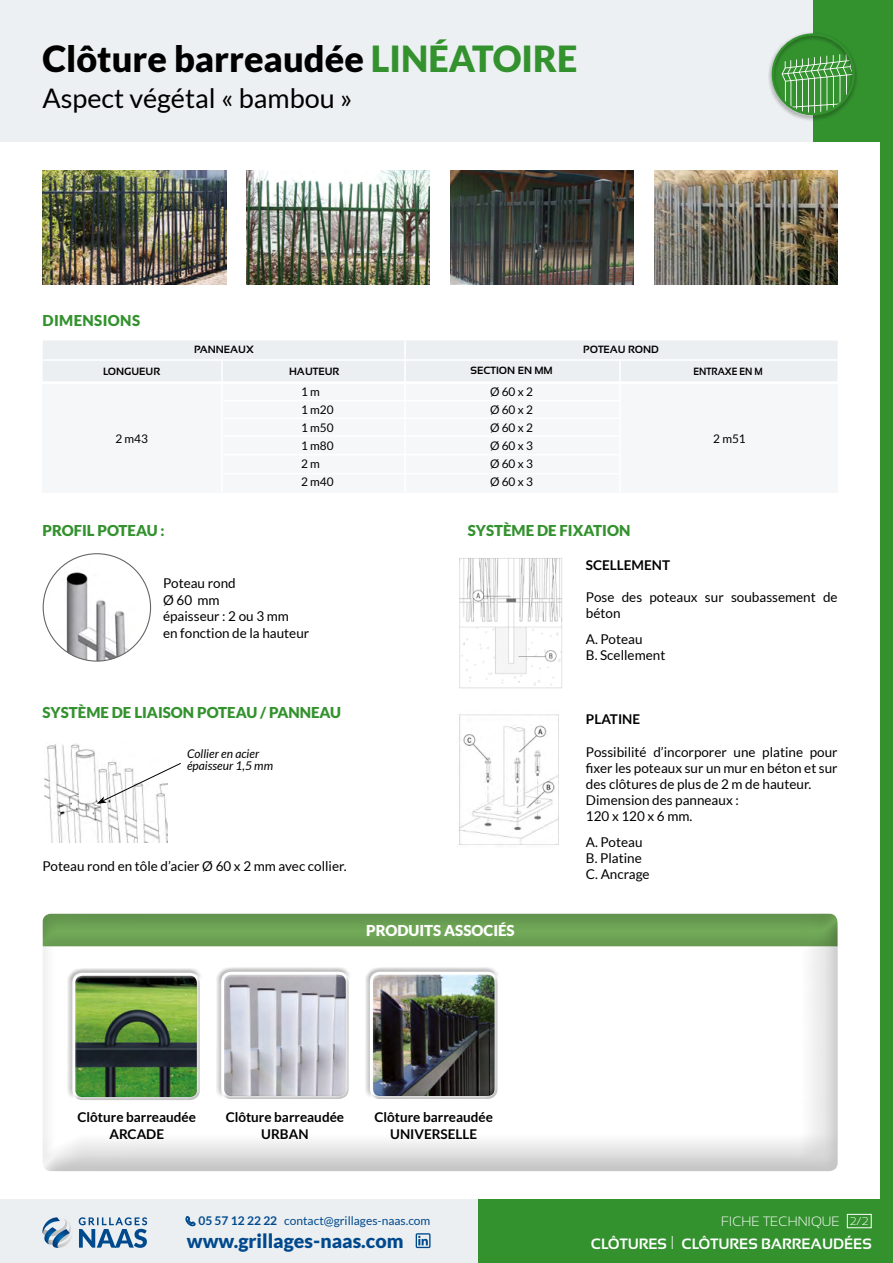
<style>
.page{position:relative;width:893px;height:1263px;background:#fff}
.page>*{position:absolute;margin:0;border:0;box-sizing:border-box;transform-origin:0 0}
.t1{font:900 36px "Lato";color:#000}
.t2{font:27px "Lato";color:#000}
.t3{font:900 19.5px "Lato";color:#00498d}
.t4{font:900 15px "Lato";color:#33922e}
.t5{font:700 15px "Sansation";color:#fff}
.t6{font:900 15px "Lato";color:#fff}
.t7{font:900 15px "Lato";letter-spacing:.025em;color:#33922e}
.t8{font:13.5px/16.2px "Lato";color:#000}
.t9{font:700 13.5px/16.5px "Lato";color:#000;text-align:center}
.t10{font:300 13.5px "Sansation";color:#fff}
.t11{font:12px "Lato";color:#00498d}
.t12{font:italic 12px/12.9px "Lato";color:#000}
.t13{font:11.85px/18px "Lato";color:#000}
.t14{font:700 10.5px "Sansation";color:#000}
.t15{font:700 10.5px "Sansation";color:#000;scale:.9 1}
.s1{color:#33922e}
.s2{font-weight:700}
.s3{font-size:11.25px}
.s4{font-weight:300;font-size:18.75px}
</style>
<div class="page">
<div style="left:0;top:0;width:893px;height:142px;background:#ebeff1"></div>
<div style="left:813px;top:0;width:80px;height:142px;background:#33922e"></div>
<div style="left:768px;top:32px;width:91px;height:90px;background:#000;opacity:.5"></div>
<div style="left:772px;top:33px;width:83px;height:82px;border:2px solid #33922e;border-radius:50%"></div>
<div style="left:880px;top:108px;width:13px;height:1112px;background:#33922e"></div>
<div style="left:0;top:1199px;width:478px;height:64px;background:#ebeff1"></div>
<div style="left:478px;top:1199px;width:415px;height:64px;background:#33922e"></div>
<div style="left:847px;top:1214px;width:24px;height:14px;border:1px solid #fff"></div>
<svg style="left:79px;top:1217px;width:68px;height:31px"></svg>
<svg style="left:43px;top:1217px;width:29px;height:31px"></svg>
<svg style="left:185px;top:1216px;width:11px;height:10px"></svg>
<svg style="left:416px;top:1233px;width:15px;height:15px"></svg>
<div style="left:30px;top:911px;width:820px;height:261px;background:#000;opacity:.15"></div>
<div style="left:67px;top:967px;width:136px;height:131px;background:#fff;opacity:.75"></div>
<div style="left:69px;top:974px;width:136px;height:132px;background:#000;opacity:.25"></div>
<div style="left:215px;top:966px;width:137px;height:131px;background:#fff;opacity:.75"></div>
<div style="left:218px;top:973px;width:136px;height:131px;background:#000;opacity:.25"></div>
<div style="left:364px;top:966px;width:136px;height:131px;background:#fff;opacity:.75"></div>
<div style="left:367px;top:973px;width:136px;height:131px;background:#000;opacity:.25"></div>
<div style="left:30px;top:903px;width:820px;height:44px;background:#000;opacity:.1"></div>
<img style="left:44px;top:554px;width:107px;height:106px">
<img style="left:45px;top:744px;width:123px;height:98px">
<svg style="left:97px;top:762px;width:84px;height:42px"></svg>
<img style="left:459px;top:558px;width:104px;height:131px">
<img style="left:459px;top:714px;width:99px;height:131px">
<div style="left:43px;top:384px;width:795px;height:108px;background:#f5f7f8"></div>
<div style="left:43px;top:340px;width:795px;height:41px;background:#ebeff1"></div>
<hr style="left:404px;top:340px;width:2px;height:152px;background:#fff">
<hr style="left:619px;top:360px;width:2px;height:132px;background:#fff">
<hr style="left:221px;top:360px;width:2px;height:132px;background:#fff">
<hr style="left:43px;top:359px;width:795px;height:2px;background:#fff">
<hr style="left:224px;top:400px;width:395px;height:1px;background:#fff">
<hr style="left:224px;top:417px;width:395px;height:2px;background:#fff">
<hr style="left:224px;top:435px;width:395px;height:2px;background:#fff">
<hr style="left:224px;top:454px;width:395px;height:1px;background:#fff">
<hr style="left:224px;top:473px;width:395px;height:1px;background:#fff">
<img style="left:654px;top:170px;width:184px;height:114px">
<img style="left:450px;top:170px;width:184px;height:114px">
<img style="left:246px;top:170px;width:184px;height:114px">
<img style="left:43px;top:170px;width:183px;height:114px">
<h1 class="t1" style="left:43px;top:37px;width:536px">Clôture barreaudée <span class="s1">LINÉATOIRE</span></h1>
<h2 class="t2" style="left:43px;top:83px;width:311px">Aspect végétal « bambou »</h2>
<p class="t7" style="left:43px;top:311px;width:99px">DIMENSIONS</p>
<p class="t14" style="left:194px;top:344px;width:61px">PANNEAUX</p>
<p class="t14" style="left:583px;top:344px;width:77px">POTEAU ROND</p>
<p class="t14" style="left:103px;top:366px;width:59px">LONGUEUR</p>
<p class="t14" style="left:289px;top:365px;width:52px">HAUTEUR</p>
<p class="t14" style="left:470px;top:365px;width:84px">SECTION EN MM</p>
<p class="t15" style="left:694px;top:365px;width:79px">ENTRAXE EN M</p>
<p class="t13" style="left:115px;top:429px;width:34px">2 m43</p>
<p class="t13" style="left:301px;top:383px;width:34px">1 m<br>1 m20<br>1 m50<br>1 m80<br>2 m<br>2 m40</p>
<p class="t13" style="left:490px;top:383px;width:44px;text-align:justify">Ø 60 x 2<br>Ø 60 x 2<br>Ø 60 x 2<br>Ø 60 x 3<br>Ø 60 x 3<br>Ø 60 x 3</p>
<p class="t13" style="left:713px;top:429px;width:34px">2 m51</p>
<p class="t4" style="left:43px;top:522px;width:124px">PROFIL POTEAU :</p>
<p class="t8" style="left:163px;top:575px;width:148px">Poteau rond<br>Ø 60 mm<br>épaisseur : 2 ou 3 mm<br>en fonction de la hauteur</p>
<p class="t4" style="left:43px;top:704px;width:300px">SYSTÈME DE LIAISON POTEAU / PANNEAU</p>
<p class="t12" style="left:187px;top:747px;width:87px">Collier en acier épaisseur 1,5 mm</p>
<p class="t8" style="left:43px;top:858px;width:306px">Poteau rond en tôle d’acier Ø 60 x 2 mm avec collier.</p>
<p class="t4" style="left:468px;top:522px;width:164px">SYSTÈME DE FIXATION</p>
<p class="t9" style="left:586px;top:556px;width:86px">SCELLEMENT</p>
<p class="t8" style="left:586px;top:589px;width:253px">Pose des poteaux sur soubassement de béton</p>
<p class="t8" style="left:586px;top:631px;width:81px">A. Poteau<br>B. Scellement</p>
<p class="t6" style="left:366px;top:921px;width:150px">PRODUITS ASSOCIÉS</p>
<p class="t9" style="left:586px;top:711px;width:56px">PLATINE</p>
<p class="t8" style="left:586px;top:743px;width:253px">Possibilité d’incorporer une platine pour fixer les poteaux sur un mur en béton et sur des clôtures de plus de 2 m de hauteur.<br>Dimension des panneaux :<br>120 x 120 x 6 mm.</p>
<p class="t8" style="left:586px;top:833px;width:65px">A. Poteau<br>B. Platine<br>C. Ancrage</p>
<p class="t9" style="left:78px;top:1109px;width:120px">Clôture barreaudée<br>ARCADE</p>
<p class="t9" style="left:226px;top:1109px;width:120px">Clôture barreaudée<br>URBAN</p>
<p class="t9" style="left:374px;top:1109px;width:120px">Clôture barreaudée<br>UNIVERSELLE</p>
<p class="t11" style="left:198px;top:1214px;width:234px"><span class="s2">05 57 12 22 22</span> contact@grillages-naas.com</p>
<p class="t10" style="left:721px;top:1213px;width:149px">FICHE TECHNIQUE <span class="s3">2/2</span></p>
<h3 class="t3" style="left:187px;top:1229px;width:218px">www.grillages-naas.com</h3>
<p class="t5" style="left:591px;top:1236px;width:282px">CLÔTURES <span class="s4">I</span> CLÔTURES BARREAUDÉES</p>
</div>
